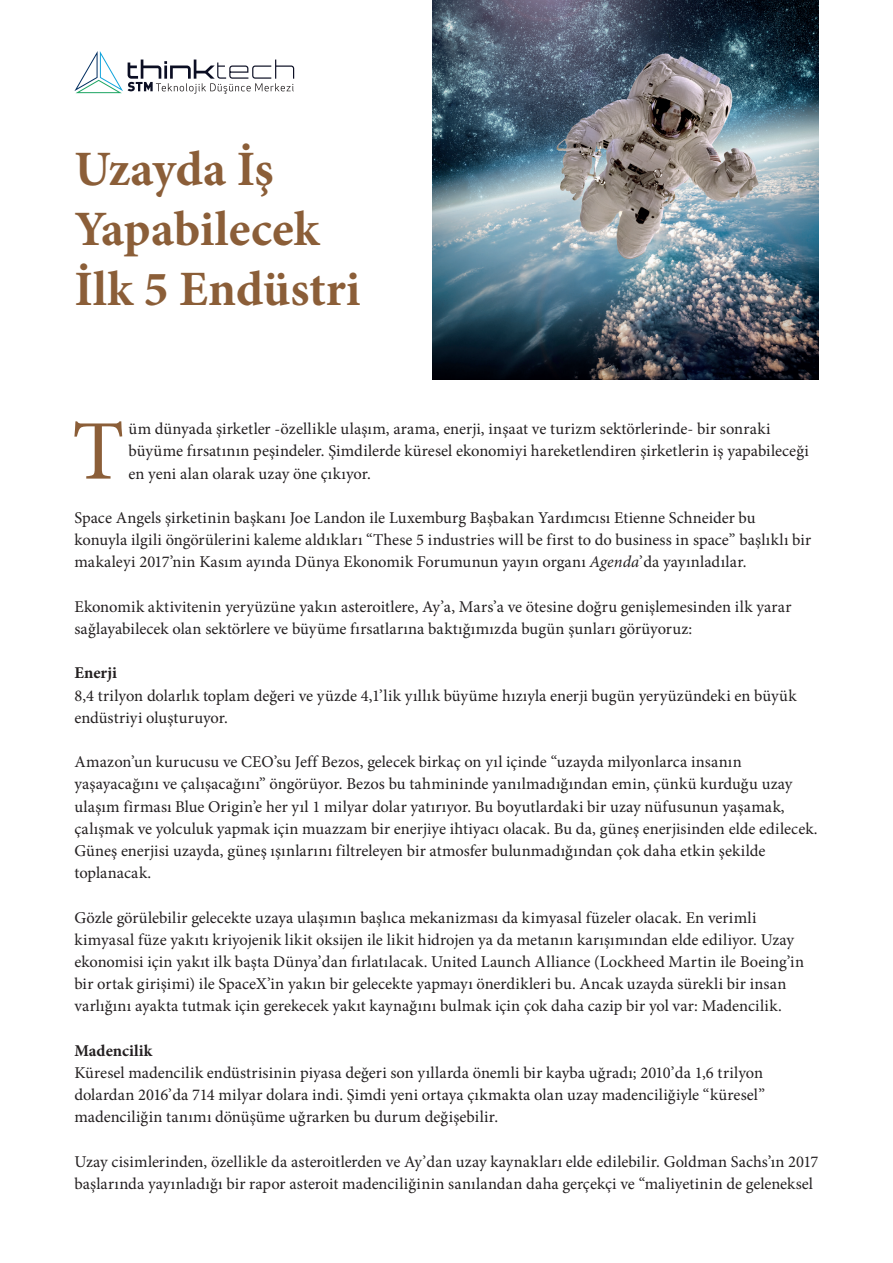
<style>
.page{position:relative;width:893px;height:1263px;background:#fff}
.page>*{position:absolute;margin:0;border:0;box-sizing:border-box;transform-origin:0 0}
.t1{font:84.75px "Minion Pro";color:#8b5e38}
.t2{font:700 49.5px/60px "Minion Pro";color:#8b5e38}
.t3{font:16.5px/22.2px "Minion Pro";letter-spacing:.005em;color:#231f20}
.t4{font:700 16.5px "Minion Pro";color:#231f20}
.s1{font-style:italic}
</style>
<div class="page">
<svg style="left:74px;top:51px;width:220px;height:43px"></svg>
<img style="left:432px;top:0;width:387px;height:380px">
<h2 class="t2" style="left:74px;top:138px;width:287px">Uzayda İş<br>Yapabilecek<br>İlk 5 Endüstri</h2>
<h1 class="t1" style="left:72px;top:395px;width:54px">T</h1>
<p class="t3" style="left:129px;top:418px;width:682px">üm dünyada şirketler -özellikle ulaşım, arama, enerji, inşaat ve turizm sektörlerinde- bir sonraki büyüme fırsatının peşindeler. Şimdilerde küresel ekonomiyi hareketlendiren şirketlerin iş yapabileceği en yeni alan olarak uzay öne çıkıyor.</p>
<p class="t3" style="left:74px;top:507px;width:738px">Space Angels şirketinin başkanı Joe Landon ile Luxemburg Başbakan Yardımcısı Etienne Schneider bu konuyla ilgili öngörülerini kaleme aldıkları “These 5 industries will be first to do business in space” başlıklı bir makaleyi 2017’nin Kasım ayında Dünya Ekonomik Forumunun yayın organı <span class="s1">Agenda</span>’da yayınladılar.</p>
<p class="t3" style="left:74px;top:595px;width:719px">Ekonomik aktivitenin yeryüzüne yakın asteroitlere, Ay’a, Mars’a ve ötesine doğru genişlemesinden ilk yarar sağlayabilecek olan sektörlere ve büyüme fırsatlarına baktığımızda bugün şunları görüyoruz:</p>
<p class="t4" style="left:74px;top:661px;width:44px">Enerji</p>
<p class="t3" style="left:74px;top:684px;width:724px">8,4 trilyon dolarlık toplam değeri ve yüzde 4,1’lik yıllık büyüme hızıyla enerji bugün yeryüzündeki en büyük endüstriyi oluşturuyor.</p>
<p class="t3" style="left:74px;top:751px;width:745px">Amazon’un kurucusu ve CEO’su Jeff Bezos, gelecek birkaç on yıl içinde “uzayda milyonlarca insanın yaşayacağını ve çalışacağını” öngörüyor. Bezos bu tahmininde yanılmadığından emin, çünkü kurduğu uzay ulaşım firması Blue Origin’e her yıl 1 milyar dolar yatırıyor. Bu boyutlardaki bir uzay nüfusunun yaşamak, çalışmak ve yolculuk yapmak için muazzam bir enerjiye ihtiyacı olacak. Bu da, güneş enerjisinden elde edilecek.<br>Güneş enerjisi uzayda, güneş ışınlarını filtreleyen bir atmosfer bulunmadığından çok daha etkin şekilde toplanacak.</p>
<p class="t3" style="left:74px;top:906px;width:731px">Gözle görülebilir gelecekte uzaya ulaşımın başlıca mekanizması da kimyasal füzeler olacak. En verimli kimyasal füze yakıtı kriyojenik likit oksijen ile likit hidrojen ya da metanın karışımından elde ediliyor. Uzay ekonomisi için yakıt ilk başta Dünya’dan fırlatılacak. United Launch Alliance (Lockheed Martin ile Boeing’in bir ortak girişimi) ile SpaceX’in yakın bir gelecekte yapmayı önerdikleri bu. Ancak uzayda sürekli bir insan varlığını ayakta tutmak için gerekecek yakıt kaynağını bulmak için çok daha cazip bir yol var: Madencilik.</p>
<p class="t4" style="left:74px;top:1039px;width:79px">Madencilik</p>
<p class="t3" style="left:74px;top:1062px;width:692px">Küresel madencilik endüstrisinin piyasa değeri son yıllarda önemli bir kayba uğradı; 2010’da 1,6 trilyon dolardan 2016’da 714 milyar dolara indi. Şimdi yeni ortaya çıkmakta olan uzay madenciliğiyle “küresel” madenciliğin tanımı dönüşüme uğrarken bu durum değişebilir.</p>
<p class="t3" style="left:74px;top:1150px;width:746px">Uzay cisimlerinden, özellikle da asteroitlerden ve Ay’dan uzay kaynakları elde edilebilir. Goldman Sachs’ın 2017 başlarında yayınladığı bir rapor asteroit madenciliğinin sanılandan daha gerçekçi ve “maliyetinin de geleneksel</p>
</div>
